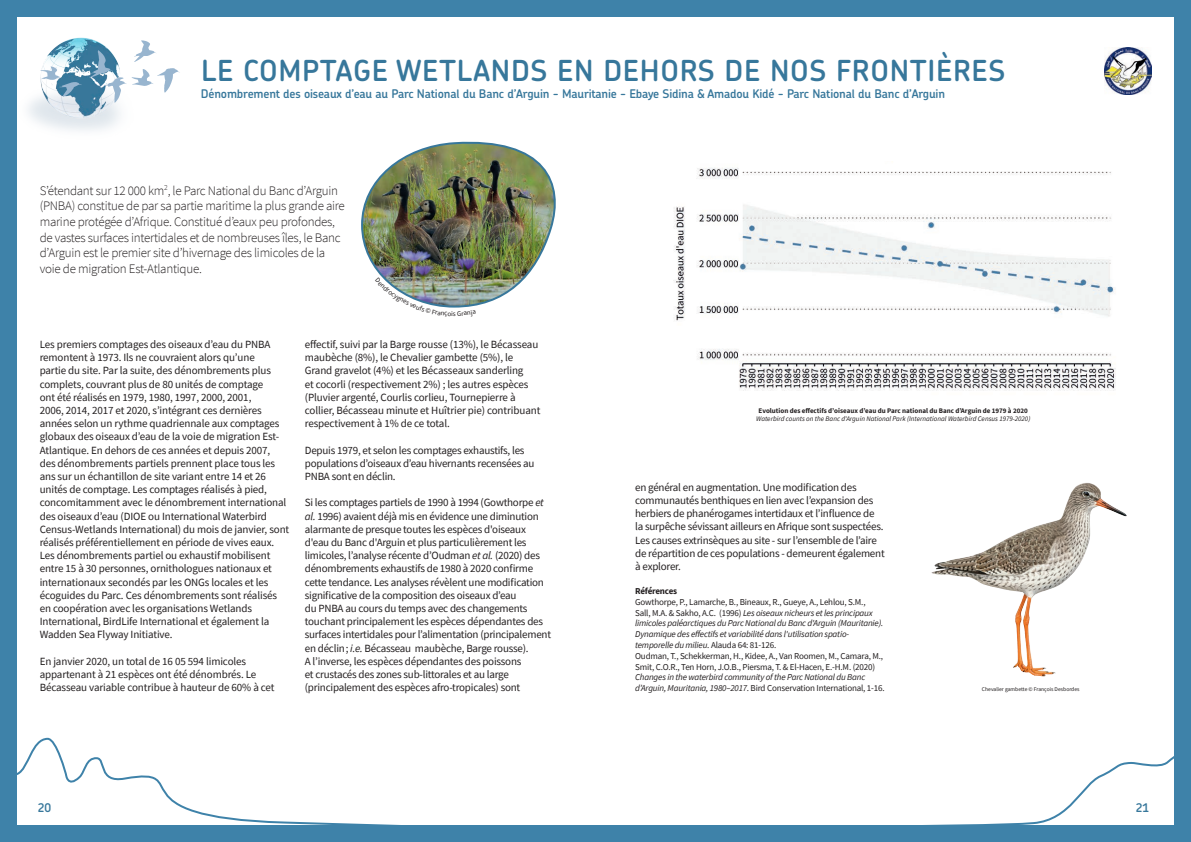
<style>
.page{position:relative;width:1191px;height:842px;background:#3e82a9}
.page>*{position:absolute;margin:0;border:0;box-sizing:border-box;transform-origin:0 0}
.t1{font:600 29px "Chevin Pro";letter-spacing:.025em;color:#37779b}
.t2{font:300 13px/15.6px "Source Sans Pro";letter-spacing:-.02em;color:#231f20}
.t3{font:600 12px "Chevin Pro";letter-spacing:-.015em;color:#37779b}
.t4{font:11px/13.2px "Source Sans Pro";letter-spacing:-.02em;color:#231f20}
.t5{font:9px/10.8px "Source Sans Pro";letter-spacing:-.02em;color:#231f20}
.t6{font:italic 9px/10.8px "Source Sans Pro";letter-spacing:-.02em;color:#231f20}
.t7{font:700 9px "Source Sans Pro";letter-spacing:-.025em;color:#231f20}
.t8{font:italic 7px "Source Sans Pro";color:#231f20}
.t9{font:700 7px "Source Sans Pro";color:#231f20}
.t10{font:7px "Source Sans Pro";color:#231f20}
.t11{font:5.6px "Source Sans Pro";color:#231f20}
.s1{font-style:italic}
.s2{font-style:normal}
</style>
<div class="page">
<div style="left:17px;top:17px;width:1157px;height:808px;background:#fff"></div>
<svg style="left:17px;top:737px;width:382px;height:88px"></svg>
<svg style="left:926px;top:756px;width:248px;height:69px"></svg>
<img style="left:28px;top:37px;width:92px;height:94px">
<svg style="left:40px;top:40px;width:140px;height:63px"></svg>
<img style="left:673px;top:167px;width:443px;height:224px">
<img style="left:1062px;top:483px;width:24px;height:33px">
<img style="left:1104px;top:47px;width:47px;height:48px">
<img style="left:361px;top:141px;width:195px;height:167px">
<h1 class="t1" style="left:201px;top:51px;width:806px">LE COMPTAGE WETLANDS EN DEHORS DE NOS FRONTIÈRES</h1>
<p class="t3" style="left:201px;top:86px;width:745px">Dénombrement des oiseaux d’eau au Parc National du Banc d’Arguin - Mauritanie - Ebaye Sidina &amp; Amadou Kidé - Parc National du Banc d’Arguin</p>
<p class="t2" style="left:40px;top:183px;width:307px">S’étendant sur 12 000 km<sup>2</sup>, le Parc National du Banc d’Arguin (PNBA) constitue de par sa partie maritime la plus grande aire marine protégée d’Afrique. Constitué d’eaux peu profondes, de vastes surfaces intertidales et de nombreuses îles, le Banc d’Arguin est le premier site d’hivernage des limicoles de la voie de migration Est-Atlantique.</p>
<p class="t10" style="left:453px;top:309px;width:4px">s</p>
<p class="t4" style="left:40px;top:338px;width:251px">Les premiers comptages des oiseaux d’eau du PNBA remontent à 1973. Ils ne couvraient alors qu’une<br>partie du site. Par la suite, des dénombrements plus complets, couvrant plus de 80 unités de comptage<br>ont été réalisés en 1979, 1980, 1997, 2000, 2001,<br>2006, 2014, 2017 et 2020, s’intégrant ces dernières années selon un rythme quadriennale aux comptages globaux des oiseaux d’eau de la voie de migration Est-Atlantique. En dehors de ces années et depuis 2007,<br>des dénombrements partiels prennent place tous les ans sur un échantillon de site variant entre 14 et 26 unités de comptage. Les comptages réalisés à pied, concomitamment avec le dénombrement international des oiseaux d’eau (DIOE ou International Waterbird Census-Wetlands International) du mois de janvier, sont réalisés préférentiellement en période de vives eaux.<br>Les dénombrements partiel ou exhaustif mobilisent entre 15 à 30 personnes, ornithologues nationaux et internationaux secondés par les ONGs locales et les écoguides du Parc. Ces dénombrements sont réalisés en coopération avec les organisations Wetlands International, BirdLife International et également la Wadden Sea Flyway Initiative.</p>
<p class="t4" style="left:40px;top:654px;width:236px">En janvier 2020, un total de 16 05 594 limicoles appartenant à 21 espèces ont été dénombrés. Le<br>Bécasseau variable contribue à hauteur de 60% à cet</p>
<p class="t4" style="left:305px;top:338px;width:237px">effectif, suivi par la Barge rousse (13%), le Bécasseau maubèche (8%), le Chevalier gambette (5%), le Grand gravelot (4%) et les Bécasseaux sanderling<br>et cocorli (respectivement 2%) ; les autres espèces (Pluvier argenté, Courlis corlieu, Tournepierre à collier, Bécasseau minute et Huîtrier pie) contribuant respectivement à 1% de ce total.</p>
<p class="t4" style="left:305px;top:443px;width:231px">Depuis 1979, et selon les comptages exhaustifs, les populations d’oiseaux d’eau hivernants recensées au<br>PNBA sont en déclin.</p>
<p class="t4" style="left:305px;top:496px;width:248px">Si les comptages partiels de 1990 à 1994 (Gowthorpe <span class="s1">et al.</span> 1996) avaient déjà mis en évidence une diminution alarmante de presque toutes les espèces d'oiseaux d'eau du Banc d'Arguin et plus particulièrement les limicoles, l’analyse récente d’Oudman <span class="s1">et al.</span> (2020) des dénombrements exhaustifs de 1980 à 2020 confirme cette tendance. Les analyses révèlent une modification significative de la composition des oiseaux d’eau<br>du PNBA au cours du temps avec des changements touchant principalement les espèces dépendantes des surfaces intertidales pour l’alimentation (principalement en déclin; <span class="s1">i.e.</span> Bécasseau maubèche, Barge rousse).<br>A l’inverse, les espèces dépendantes des poissons<br>et crustacés des zones sub-littorales et au large (principalement des espèces afro-tropicales) sont</p>
<p class="t9" style="left:758px;top:406px;width:271px">Evolution des effectifs d’oiseaux d’eau du Parc national du Banc d’Arguin de 1979 à 2020</p>
<p class="t8" style="left:756px;top:415px;width:276px">Waterbird counts on the Banc d'Arguin National Park (International Waterbird Census 1979-2020)</p>
<p class="t4" style="left:635px;top:480px;width:251px">en général en augmentation. Une modification des communautés benthiques en lien avec l’expansion des herbiers de phanérogames intertidaux et l’influence de la surpêche sévissant ailleurs en Afrique sont suspectées.<br>Les causes extrinsèques au site - sur l’ensemble de l’aire de répartition de ces populations - demeurent également à explorer.</p>
<p class="t7" style="left:635px;top:585px;width:43px">Références</p>
<p class="t5" style="left:635px;top:596px;width:250px">Gowthorpe, P., Lamarche, B., Bineaux, R., Gueye, A., Lehlou, S.M.,<br>Sall, M.A. &amp; Sakho, A.C. (1996) <span class="s1">Les oiseaux nicheurs et les principaux limicoles paléarctiques du Parc National du Banc d'Arguin (Mauritanie).<br>Dynamique des effectifs et variabilité dans l'utilisation spatio&shy;temporelle du milieu</span>. Alauda 64: 81-126.<br>Oudman, T., Schekkerman, H., Kidee, A., Van Roomen, M., Camara, M., Smit, C.O.R., Ten Horn, J.O.B., Piersma, T. &amp; El-Hacen, E.-H.M. (2020)</p>
<p class="t6" style="left:635px;top:672px;width:251px">Changes in the waterbird community of the Parc National du Banc d’Arguin, Mauritania, 1980–2017<span class="s2">. Bird Conservation International, 1-16.</span></p>
<p class="t11" style="left:982px;top:686px;width:99px">Chevalier gambette © François Desbordes</p>
<p class="t3" style="left:38px;top:800px;width:15px">20</p>
<p class="t3" style="left:1135px;top:800px;width:15px">21</p>
</div>
